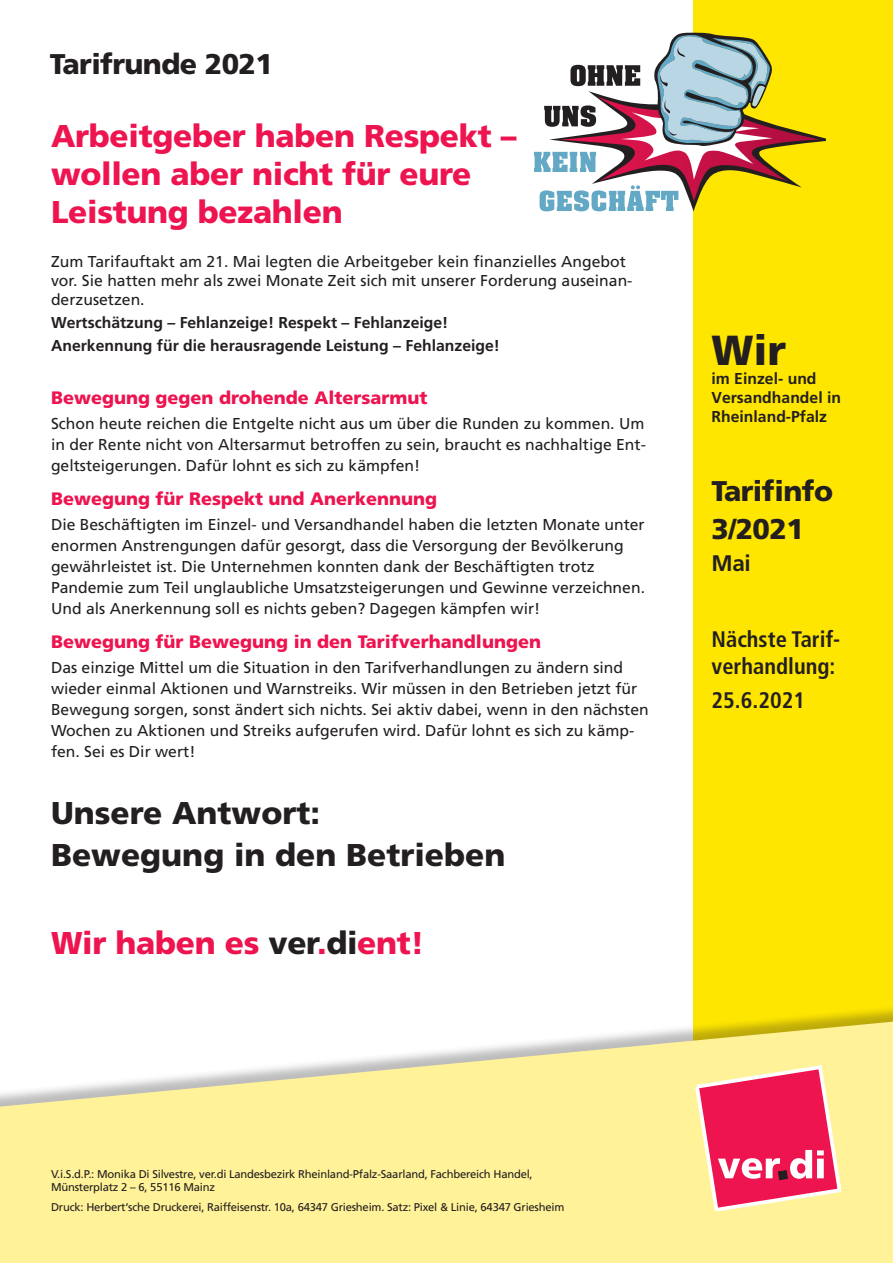
<style>
.page{position:relative;width:893px;height:1263px;background:#fff}
.page>*{position:absolute;margin:0;border:0;box-sizing:border-box;transform-origin:0 0}
.t1{font:900 42px "Frutiger";color:#231f20}
.t2{font:900 31.5px/37.8px "Frutiger";letter-spacing:-.01em;color:#ed1450}
.body{font:900 31.5px "Frutiger";color:#231f20}
.t3{font:900 28.5px "Frutiger";letter-spacing:-.02em;color:#231f20}
.t4{font:700 condensed 22.5px/27px "Frutiger LT";color:#231f20}
.t5{font:700 22.5px "Frutiger";color:#231f20}
.body-2{font:900 18px "Frutiger";color:#ed1450}
.body-3{font:15.75px/21px "Frutiger CE";color:#231f20}
.body-4{font:700 15.75px "Frutiger";color:#231f20}
.t6{font:11.25px/13.5px "Frutiger CE";letter-spacing:-.02em;color:#231f20}
.s1{color:#231f20}
</style>
<div class="page">
<div style="left:693px;top:0;width:200px;height:1263px;background:#ffe601"></div>
<div style="left:0;top:1004px;width:893px;height:259px;background:#231f20;opacity:.3"></div>
<svg style="left:0;top:1022px;width:893px;height:241px;background:#fcf1a7"></svg>
<svg style="left:534px;top:32px;width:292px;height:180px"></svg>
<svg style="left:695px;top:1066px;width:146px;height:144px;background:#f26679"></svg>
<p class="t3" style="left:50px;top:46px;width:224px">Tarifrunde 2021</p>
<p class="t2" style="left:51px;top:117px;width:467px">Arbeitgeber haben Respekt – wollen aber nicht für eure<br>Leistung bezahlen</p>
<p class="body-3" style="left:51px;top:252px;width:583px;line-height:18.9px">Zum Tarifauftakt am 21. Mai legten die Arbeitgeber kein finanzielles Angebot vor. Sie hatten mehr als zwei Monate Zeit sich mit unserer Forderung auseinan&shy;derzusetzen.</p>
<p class="body-4" style="left:51px;top:313px;width:399px">Wertschätzung – Fehlanzeige! Respekt – Fehlanzeige!</p>
<p class="body-4" style="left:51px;top:336px;width:450px">Anerkennung für die herausragende Leistung – Fehlanzeige!</p>
<p class="body-2" style="left:51px;top:386px;width:378px">Bewegung gegen drohende Altersarmut</p>
<p class="body-3" style="left:51px;top:413px;width:596px;text-align:justify">Schon heute reichen die Entgelte nicht aus um über die Runden zu kommen. Um in der Rente nicht von Altersarmut betroffen zu sein, braucht es nachhaltige Ent&shy;geltsteigerungen. Dafür lohnt es sich zu kämpfen!</p>
<p class="body-2" style="left:51px;top:487px;width:388px">Bewegung für Respekt und Anerkennung</p>
<p class="body-3" style="left:51px;top:514px;width:595px">Die Beschäftigten im Einzel- und Versandhandel haben die letzten Monate unter enormen Anstrengungen dafür gesorgt, dass die Versorgung der Bevölkerung gewährleistet ist. Die Unternehmen konnten dank der Beschäftigten trotz Pandemie zum Teil unglaubliche Umsatzsteigerungen und Gewinne verzeichnen.<br>Und als Anerkennung soll es nichts geben? Dagegen kämpfen wir!</p>
<p class="body-2" style="left:51px;top:630px;width:491px">Bewegung für Bewegung in den Tarifverhandlungen</p>
<p class="body-3" style="left:51px;top:657px;width:599px">Das einzige Mittel um die Situation in den Tarifverhandlungen zu ändern sind wieder einmal Aktionen und Warnstreiks. Wir müssen in den Betrieben jetzt für Bewegung sorgen, sonst ändert sich nichts. Sei aktiv dabei, wenn in den nächsten Wochen zu Aktionen und Streiks aufgerufen wird. Dafür lohnt es sich zu kämp&shy;fen. Sei es Dir wert!</p>
<p class="body" style="left:51px;top:794px;width:270px">Unsere Antwort:</p>
<p class="body" style="left:51px;top:836px;width:456px">Bewegung in den Betrieben</p>
<p class="t2" style="left:51px;top:924px;width:375px">Wir haben es <span class="s1">ver</span>.<span class="s1">di</span>ent!</p>
<p class="t1" style="left:711px;top:325px;width:76px">Wir</p>
<p class="body-4" style="left:711px;top:369px;width:107px">im Einzel- und</p>
<p class="body-4" style="left:711px;top:388px;width:131px">Versandhandel in</p>
<p class="body-4" style="left:711px;top:407px;width:117px">Rheinland-Pfalz</p>
<p class="t3" style="left:711px;top:474px;width:123px">Tarifinfo</p>
<p class="t3" style="left:711px;top:512px;width:94px">3/2021</p>
<p class="t5" style="left:711px;top:550px;width:41px">Mai</p>
<p class="t4" style="left:711px;top:626px;width:130px">Nächste Tarif&shy;verhandlung:</p>
<p class="t4" style="left:711px;top:686px;width:95px">25.6.2021</p>
<p class="t6" style="left:51px;top:1167px;width:483px">V.i.S.d.P.: Monika Di Silvestre, ver.di Landesbezirk Rheinland-Pfalz-Saarland, Fachbereich Handel,<br>Münsterplatz 2 – 6, 55116 Mainz</p>
<p class="t6" style="left:51px;top:1200px;width:515px">Druck: Herbert‘sche Druckerei, Raiffeisenstr. 10a, 64347 Griesheim. Satz: Pixel &amp; Linie, 64347 Griesheim</p>
</div>
